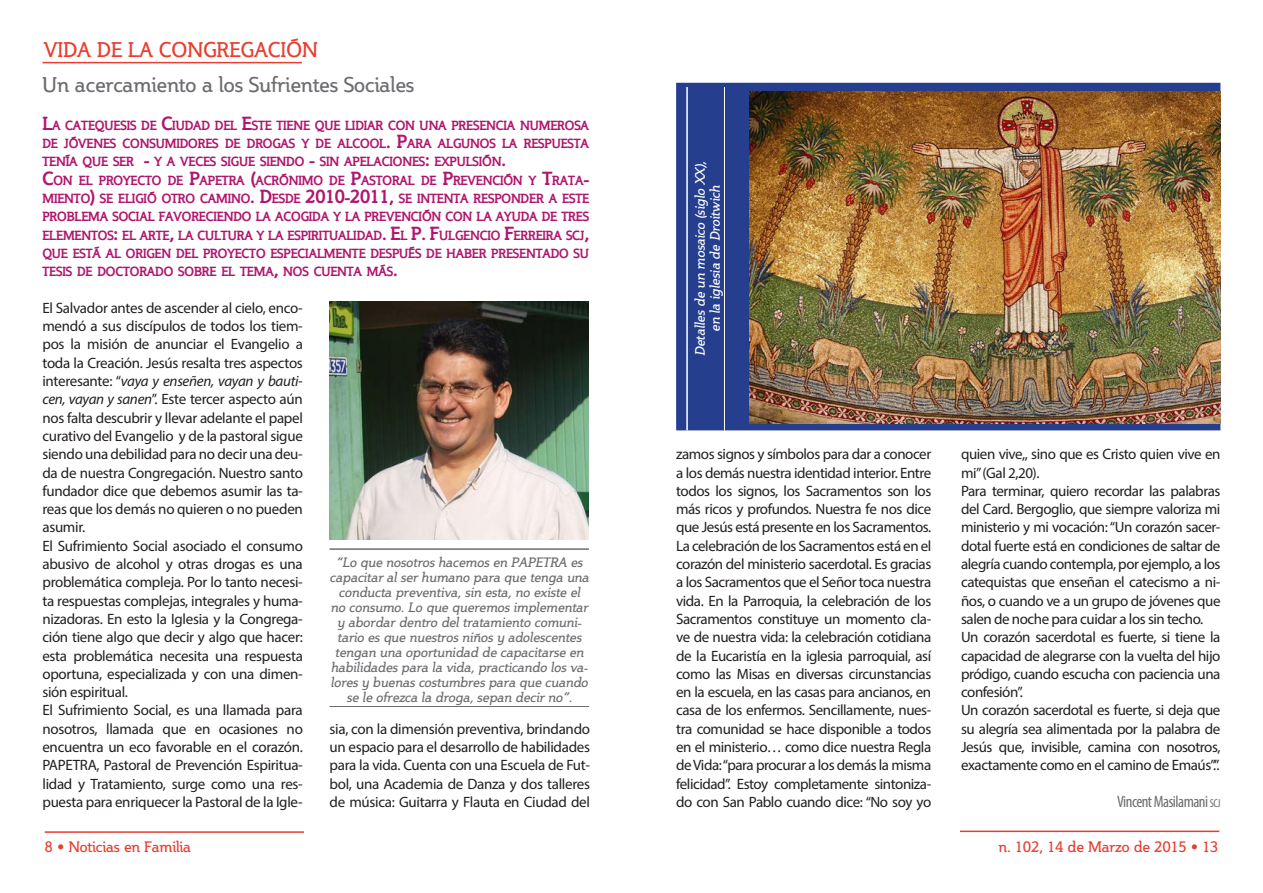
<style>
.page{position:relative;width:1263px;height:893px;background:#fff}
.page>*{position:absolute;margin:0;border:0;box-sizing:border-box;transform-origin:0 0}
.t1{font:21px "Steinem";color:#6c6d70}
.t2{font:21px "Steinem";letter-spacing:-.005em;color:#e73e2f}
.t3{font:condensed 16.5px "Myriad Pro";letter-spacing:-.03em;color:#6c6d70}
.t4{font:15px/18.3px "Myriad Pro";letter-spacing:-.02em;color:#231f20}
.t5{font:15px "Steinem";color:#e73e2f}
.t6{font:italic 13.5px/15px "Steinem";color:#6c6d70;text-align:center}
.t7{font:italic 13.5px/15px "Steinem";letter-spacing:-.005em;color:#fff;text-align:center}
.t8{font:700 12.6px/18.3px "Steinem";color:#b0166d}
.s1{font-size:18px}
.s2{font-style:italic}
.s3{font-size:11.55px}
</style>
<div class="page">
<hr style="left:45px;top:831px;width:259px;height:2px;background:#e73e2f">
<hr style="left:960px;top:831px;width:259px;height:1px;background:#e73e2f">
<hr style="left:43px;top:62px;width:259px;height:1px;background:#e73e2f">
<img style="left:330px;top:301px;width:259px;height:238px">
<hr style="left:330px;top:548px;width:259px;height:2px;background:#6c6d70">
<hr style="left:330px;top:706px;width:259px;height:1px;background:#6c6d70">
<div style="left:677px;top:84px;width:543px;height:346px;background:#253f8e"></div>
<div style="left:676px;top:83px;width:544px;height:347px;border:2px solid #253f8e"></div>
<img style="left:749px;top:91px;width:471px;height:332px">
<hr style="left:686px;top:87px;width:2px;height:343px;background:#fff">
<hr style="left:724px;top:87px;width:1px;height:343px;background:#fff">
<h1 class="t2" style="left:44px;top:38px;width:276px">VIDA DE LA CONGREGACIÓN</h1>
<h1 class="t1" style="left:42px;top:74px;width:373px">Un acercamiento a los Sufrientes Sociales</h1>
<p class="t8" style="left:42px;top:116px;width:548px"><span class="s1">L</span>A CATEQUESIS DE <span class="s1">C</span>IUDAD DEL <span class="s1">E</span>STE TIENE QUE LIDIAR CON UNA PRESENCIA NUMEROSA DE JÓVENES CONSUMIDORES DE DROGAS Y DE ALCOOL<span class="s1">. P</span>ARA ALGUNOS LA RESPUESTA TENÍA QUE SER <span class="s1">-</span> Y A VECES SIGUE SIENDO <span class="s1">-</span> SIN APELACIONES<span class="s1">:</span> EXPULSIÓN<span class="s1">.<br>C</span>ON EL PROYECTO DE <span class="s1">P</span>APETRA <span class="s1">(</span>ACRÓNIMO DE <span class="s1">P</span>ASTORAL DE <span class="s1">P</span>REVENCIÓN Y <span class="s1">T</span>RATA<span class="s1">-</span>MIENTO<span class="s1">)</span> SE ELIGIÓ OTRO CAMINO<span class="s1">. D</span>ESDE <span class="s1">2010-2011,</span> SE INTENTA RESPONDER A ESTE PROBLEMA SOCIAL FAVORECIENDO LA ACOGIDA Y LA PREVENCIÓN CON LA AYUDA DE TRES ELEMENTOS<span class="s1">:</span> EL ARTE<span class="s1">,</span> LA CULTURA Y LA ESPIRITUALIDAD<span class="s1">. E</span>L <span class="s1">P. F</span>ULGENCIO <span class="s1">F</span>ERREIRA SCJ<span class="s1">, </span>QUE ESTÁ AL ORIGEN DEL PROYECTO ESPECIALMENTE DESPUÉS DE HABER PRESENTADO SU TESIS DE DOCTORADO SOBRE EL TEMA<span class="s1">,</span> NOS CUENTA MÁS<span class="s1">.</span></p>
<p class="t4" style="left:42px;top:298px;width:262px">El Salvador antes de ascender al cielo, enco&shy;mendó a sus discípulos de todos los tiem&shy;pos la misión de anunciar el Evangelio a toda la Creación. Jesús resalta tres aspectos interesante: “<span class="s2">vaya y enseñen, vayan y bauti&shy;cen, vayan y sanen</span>”. Este tercer aspecto aún nos falta descubrir y llevar adelante el papel curativo del Evangelio y de la pastoral sigue siendo una debilidad para no decir una deu&shy;da de nuestra Congregación. Nuestro santo fundador dice que debemos asumir las ta&shy;reas que los demás no quieren o no pueden asumir.<br>El Sufrimiento Social asociado el consumo abusivo de alcohol y otras drogas es una problemática compleja. Por lo tanto necesi&shy;ta respuestas complejas, integrales y huma&shy;nizadoras. En esto la Iglesia y la Congrega&shy;ción tiene algo que decir y algo que hacer: esta problemática necesita una respuesta oportuna, especializada y con una dimen&shy;sión espiritual.<br>El Sufrimiento Social, es una llamada para nosotros, llamada que en ocasiones no encuentra un eco favorable en el corazón.<br>PAPETRA, Pastoral de Prevención Espiritua&shy;lidad y Tratamiento, surge como una res&shy;puesta para enriquecer la Pastoral de la Igle-</p>
<p class="t6" style="left:330px;top:555px;width:261px">“Lo que nosotros hacemos en PAPETRA es capacitar al ser humano para que tenga una conducta preventiva, sin esta, no existe el no consumo. Lo que queremos implementar y abordar dentro del tratamiento comuni&shy;tario es que nuestros niños y adolescentes tengan una oportunidad de capacitarse en habilidades para la vida, practicando los va&shy;lores y buenas costumbres para que cuando se le ofrezca la droga, sepan decir no”.</p>
<p class="t4" style="left:330px;top:719px;width:262px;text-align:justify">sia, con la dimensión preventiva, brindando un espacio para el desarrollo de habilidades para la vida. Cuenta con una Escuela de Fut&shy;bol, una Academia de Danza y dos talleres de música: Guitarra y Flauta en Ciudad del</p>
<p class="t7" style="left:693px;top:356px;width:197px;rotate:-90deg">Detalles de un mosaico (siglo XX), en la iglesia de Droitwich</p>
<p class="t4" style="left:676px;top:445px;width:257px;text-align:justify">zamos signos y símbolos para dar a conocer a los demás nuestra identidad interior. Entre todos los signos, los Sacramentos son los más ricos y profundos. Nuestra fe nos dice que Jesús está presente en los Sacramentos.<br>La celebración de los Sacramentos está en el corazón del ministerio sacerdotal. Es gracias a los Sacramentos que el Señor toca nuestra vida. En la Parroquia, la celebración de los Sacramentos constituye un momento cla&shy;ve de nuestra vida: la celebración cotidiana de la Eucaristía en la iglesia parroquial, así como las Misas en diversas circunstancias en la escuela, en las casas para ancianos, en casa de los enfermos. Sencillamente, nues&shy;tra comunidad se hace disponible a todos en el ministerio… como dice nuestra Regla de Vida: “para procurar a los demás la misma felicidad”. Estoy completamente sintoniza&shy;do con San Pablo cuando dice: “No soy yo</p>
<p class="t4" style="left:961px;top:445px;width:261px">quien vive,, sino que es Cristo quien vive en mi” (Gal 2,20).<br>Para terminar, quiero recordar las palabras del Card. Bergoglio, que siempre valoriza mi ministerio y mi vocación: “Un corazón sacer&shy;dotal fuerte está en condiciones de saltar de alegría cuando contempla, por ejemplo, a los catequistas que enseñan el catecismo a ni&shy;ños, o cuando ve a un grupo de jóvenes que salen de noche para cuidar a los sin techo.<br>Un corazón sacerdotal es fuerte, si tiene la capacidad de alegrarse con la vuelta del hijo pródigo, cuando escucha con paciencia una confesión”.<br>Un corazón sacerdotal es fuerte, si deja que su alegría sea alimentada por la palabra de Jesús que, invisible, camina con nosotros, exactamente como en el camino de Emaús”.”.</p>
<p class="t3" style="left:1117px;top:791px;width:105px">Vincent Masilamani <span class="s3">SCJ</span></p>
<p class="t5" style="left:45px;top:838px;width:148px">8 • Noticias en Familia</p>
<p class="t5" style="left:999px;top:838px;width:221px">n. 102, 14 de Marzo de 2015 • 13</p>
</div>
